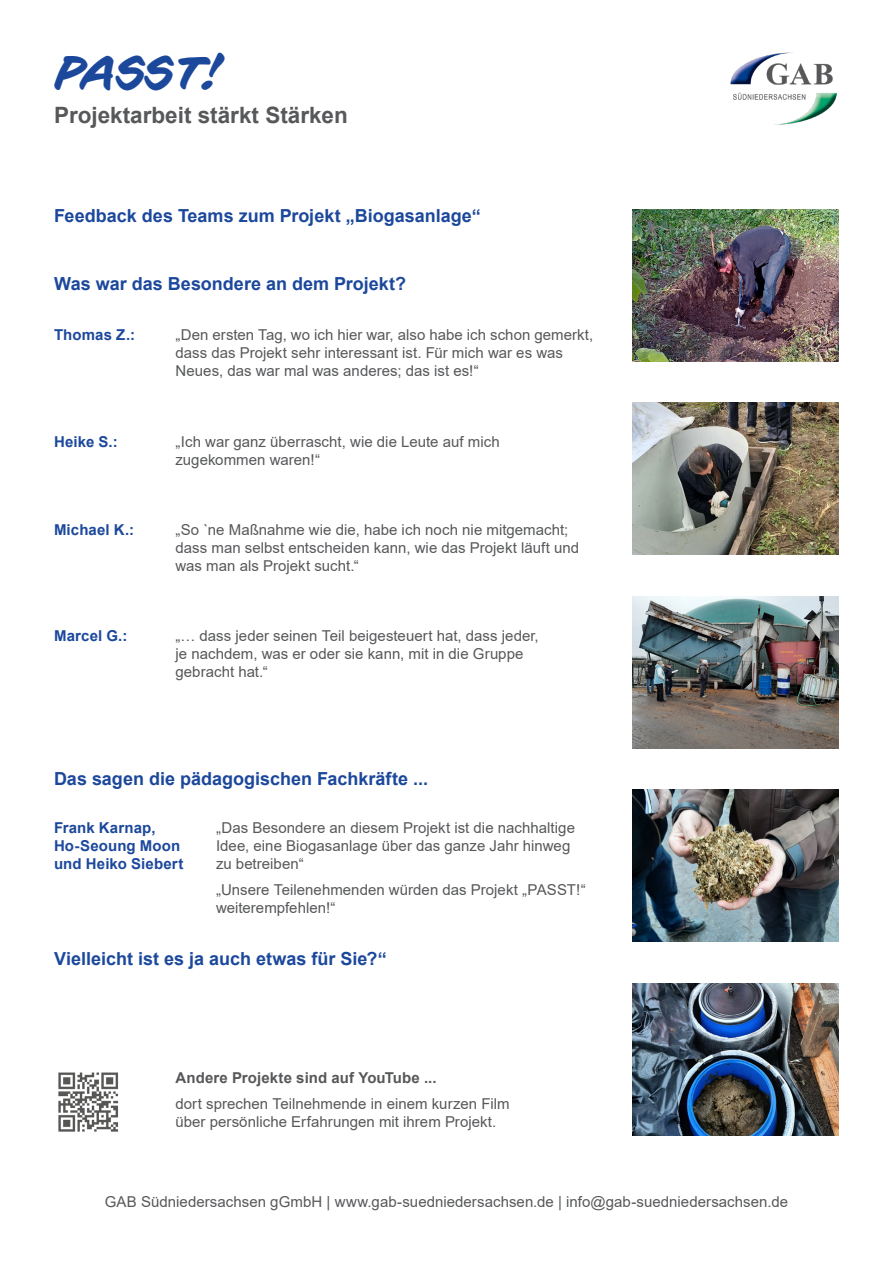
<style>
.page{position:relative;width:893px;height:1263px;background:#fff}
.page>*{position:absolute;margin:0;border:0;box-sizing:border-box;transform-origin:0 0}
.Headline_1{font:italic 48px "CC Sign Language";color:#1c489c}
.Subheadline{font:700 22.5px "Arial";color:#57585a}
.Headline_2__Texte{font:700 18px "Arial";color:#1c489c}
.Fließtext{font:700 18px "Arial";color:#1c489c}
.Fließtext-2{font:15px/18px "Arial";color:#57585a}
.Fließtext-3{font:700 15px "Arial";letter-spacing:.01em;color:#1c489c}
.Fließtext-4{font:700 15px "Arial";letter-spacing:.01em;color:#57585a}
</style>
<div class="page">
<img style="left:731px;top:52px;width:106px;height:73px">
<img style="left:632px;top:209px;width:207px;height:152px">
<img style="left:632px;top:983px;width:207px;height:152px">
<img style="left:632px;top:596px;width:207px;height:152px">
<img style="left:632px;top:790px;width:207px;height:152px">
<img style="left:632px;top:403px;width:207px;height:152px">
<img style="left:58px;top:1072px;width:60px;height:60px">
<p class="Headline_1" style="left:54px;top:45px;width:169px">PASST!</p>
<p class="Subheadline" style="left:54px;top:99px;width:295px">Projektarbeit stärkt Stärken</p>
<p class="Headline_2__Texte" style="left:54px;top:203px;width:428px">Feedback des Teams zum Projekt „Biogasanlage“</p>
<p class="Headline_2__Texte" style="left:54px;top:271px;width:354px">Was war das Besondere an dem Projekt?</p>
<p class="Fließtext-3" style="left:54px;top:325px;width:83px">Thomas Z.:</p>
<p class="Fließtext-2" style="left:175px;top:326px;width:419px">„Den ersten Tag, wo ich hier war, also habe ich schon gemerkt, dass das Projekt sehr interessant ist. Für mich war es was<br>Neues, das war mal was anderes; das ist es!“</p>
<p class="Fließtext-3" style="left:54px;top:431px;width:65px">Heike S.:</p>
<p class="Fließtext-2" style="left:176px;top:432px;width:326px">„Ich war ganz überrascht, wie die Leute auf mich zugekommen waren!“</p>
<p class="Fließtext-3" style="left:54px;top:519px;width:82px">Michael K.:</p>
<p class="Fließtext-2" style="left:176px;top:520px;width:405px">„So `ne Maßnahme wie die, habe ich noch nie mitgemacht; dass man selbst entscheiden kann, wie das Projekt läuft und was man als Projekt sucht.“</p>
<p class="Fließtext-3" style="left:54px;top:625px;width:75px">Marcel G.:</p>
<p class="Fließtext-2" style="left:176px;top:626px;width:365px">„… dass jeder seinen Teil beigesteuert hat, dass jeder, je nachdem, was er oder sie kann, mit in die Gruppe gebracht hat.“</p>
<p class="Fließtext" style="left:54px;top:765px;width:376px">Das sagen die pädagogischen Fachkräfte ...</p>
<p class="Fließtext-3" style="left:54px;top:817px;width:103px">Frank Karnap,</p>
<p class="Fließtext-2" style="left:216px;top:818px;width:360px">„Das Besondere an diesem Projekt ist die nachhaltige</p>
<p class="Fließtext-3" style="left:54px;top:835px;width:128px">Ho-Seoung Moon</p>
<p class="Fließtext-2" style="left:216px;top:836px;width:356px">Idee, eine Biogasanlage über das ganze Jahr hinweg</p>
<p class="Fließtext-3" style="left:54px;top:853px;width:131px">und Heiko Siebert</p>
<p class="Fließtext-2" style="left:216px;top:854px;width:89px">zu betreiben“</p>
<p class="Fließtext-2" style="left:216px;top:881px;width:371px">„Unsere Teilenehmenden würden das Projekt „PASST!“ weiterempfehlen!“</p>
<p class="Fließtext" style="left:54px;top:946px;width:334px">Vielleicht ist es ja auch etwas für Sie?“</p>
<p class="Fließtext-4" style="left:175px;top:1067px;width:263px">Andere Projekte sind auf YouTube ...</p>
<p class="Fließtext-2" style="left:175px;top:1095px;width:336px">dort sprechen Teilnehmende in einem kurzen Film über persönliche Erfahrungen mit ihrem Projekt.</p>
<p class="Fließtext-2" style="left:105px;top:1192px;width:685px">GAB Südniedersachsen gGmbH | www.gab-suedniedersachsen.de | info@gab-suedniedersachsen.de</p>
</div>
